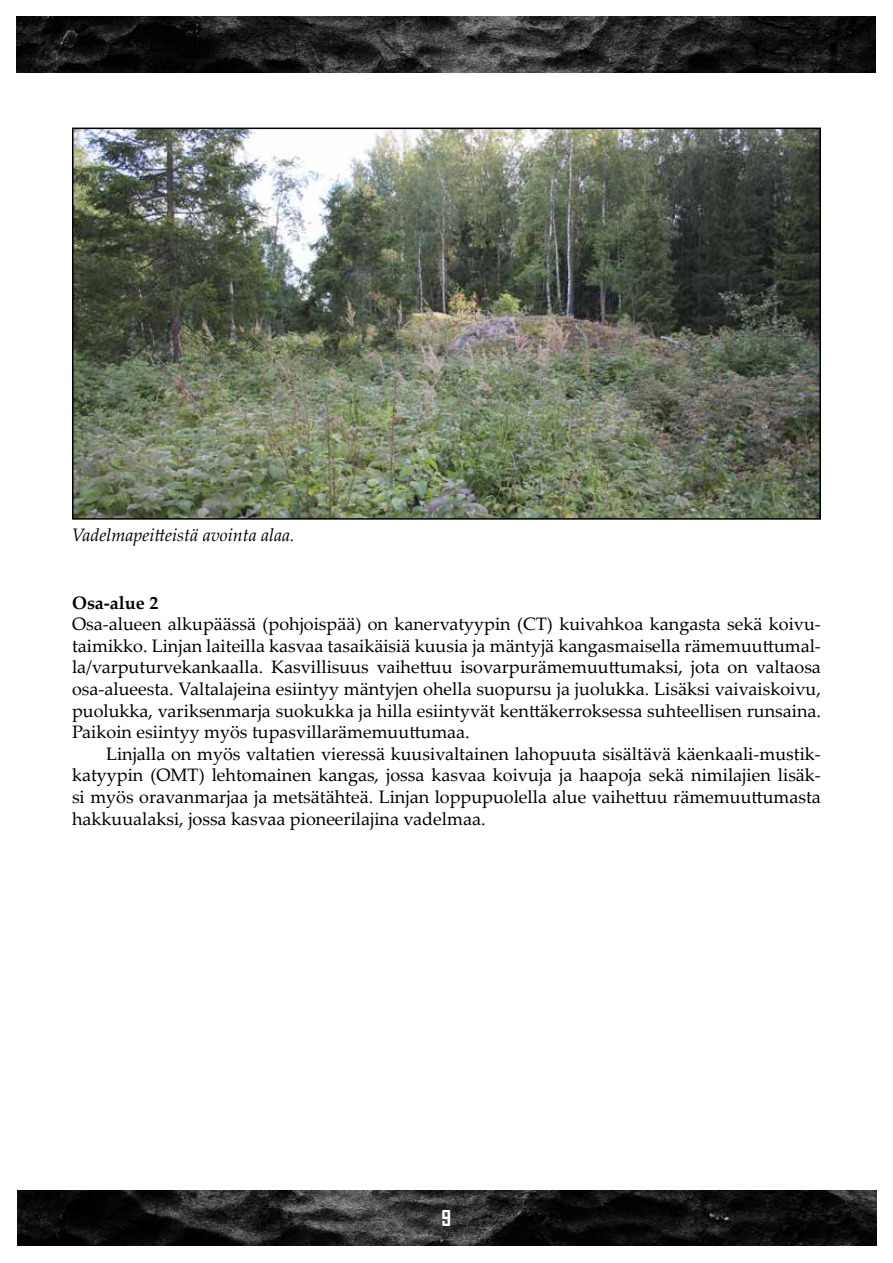
<style>
.page{position:relative;width:893px;height:1263px;background:#fff}
.page>*{position:absolute;margin:0;border:0;box-sizing:border-box;transform-origin:0 0}
.t1{font:700 21px "Agency FB";color:#fff}
.t2{font:18px/21.6px "Palatino Linotype";color:#000;text-align:justify}
.t3{font:italic 18px "Palatino Linotype";color:#000}
.t4{font:700 18px "Palatino Linotype";color:#000}
</style>
<div class="page">
<img style="left:17px;top:17px;width:859px;height:55px">
<img style="left:17px;top:1191px;width:859px;height:55px">
<img style="left:75px;top:131px;width:743px;height:386px">
<div style="left:72px;top:128px;width:749px;height:392px;border:2px solid #000"></div>
<p class="t3" style="left:72px;top:522px;width:224px">Vadelmapeitteistä avointa alaa.</p>
<p class="t4" style="left:72px;top:590px;width:88px">Osa-alue 2</p>
<p class="t2" style="left:72px;top:612px;width:750px">Osa-alueen alkupäässä (pohjoispää) on kanervatyypin (CT) kuivahkoa kangasta sekä koivu&shy;taimikko. Linjan laiteilla kasvaa tasaikäisiä kuusia ja mäntyjä kangasmaisella rämemuuttumal&shy;la/varputurvekankaalla. Kasvillisuus vaihettuu isovarpurämemuuttumaksi, jota on valtaosa osa-alueesta. Valtalajeina esiintyy mäntyjen ohella suopursu ja juolukka. Lisäksi vaivaiskoivu, puolukka, variksenmarja suokukka ja hilla esiintyvät kenttäkerroksessa suhteellisen runsaina.<br>Paikoin esiintyy myös tupasvillarämemuuttumaa.</p>
<p class="t2" style="left:72px;top:742px;width:750px;text-indent:34px">Linjalla on myös valtatien vieressä kuusivaltainen lahopuuta sisältävä käenkaali-mustik&shy;katyypin (OMT) lehtomainen kangas, jossa kasvaa koivuja ja haapoja sekä nimilajien lisäk&shy;si myös oravanmarjaa ja metsätähteä. Linjan loppupuolella alue vaihettuu rämemuuttumasta hakkuualaksi, jossa kasvaa pioneerilajina vadelmaa.</p>
<p class="t1" style="left:442px;top:1205px;width:11px">9</p>
</div>
